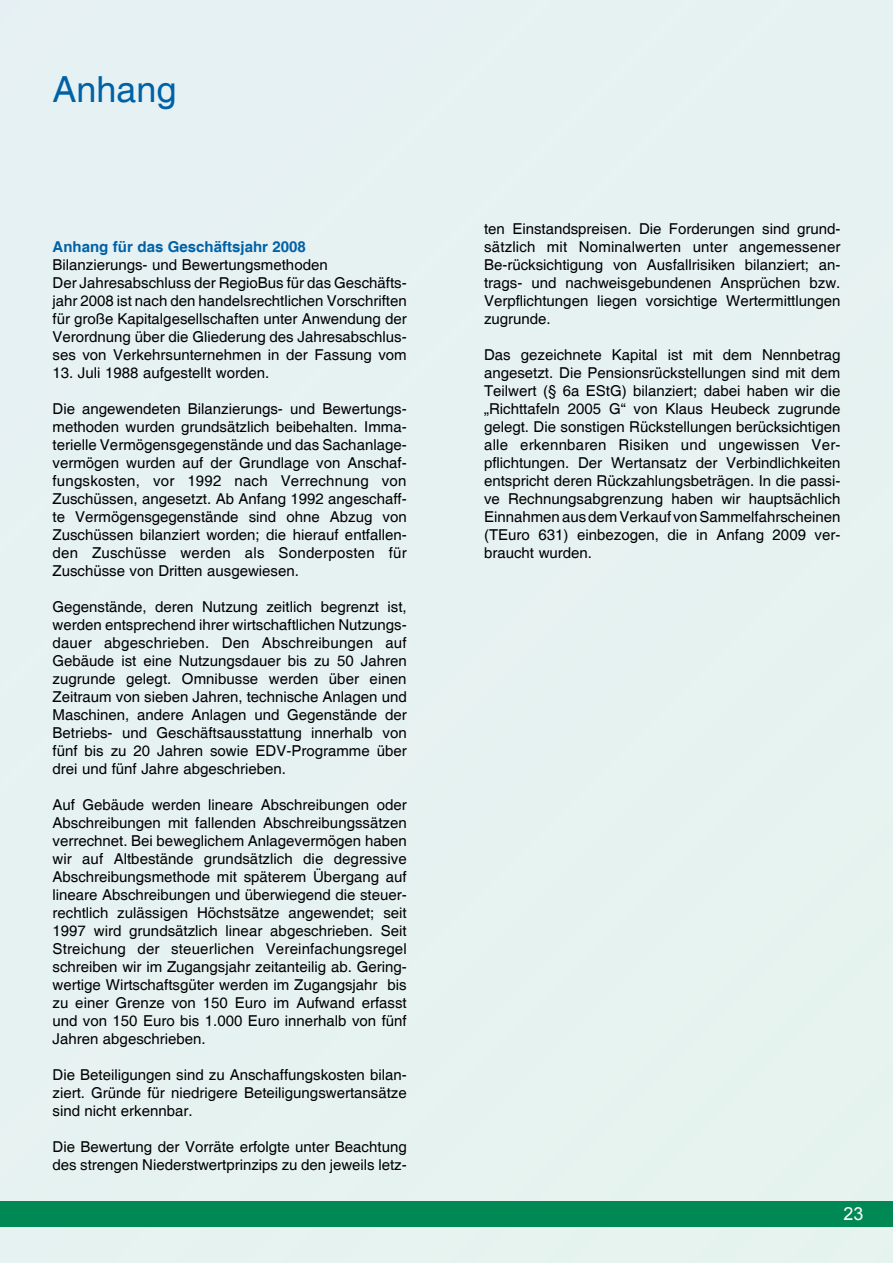
<style>
.page{position:relative;width:893px;height:1263px;background:#e6f2f1}
.page>*{position:absolute;margin:0;border:0;box-sizing:border-box;transform-origin:0 0}
.t1{font:36px "Helvetica";color:#0062a6}
.t2{font:18px "Arial";color:#fff}
.t3{font:15px/18px "Helvetica";color:#000;text-align:justify}
.t4{font:700 15px "Helvetica";color:#0062a6}
</style>
<div class="page">
<div style="left:0;top:1201px;width:893px;height:25px;background:#085"></div>
<h1 class="t1" style="left:53px;top:68px;width:126px">Anhang</h1>
<p class="t4" style="left:53px;top:237px;width:255px">Anhang für das Geschäftsjahr 2008</p>
<p class="t3" style="left:53px;top:256px;width:356px;text-align:left">Bilanzierungs- und Bewertungsmethoden<br>Der Jahresabschluss der RegioBus für das Geschäfts&shy;jahr 2008 ist nach den handelsrechtlichen Vorschriften für große Kapitalgesellschaften unter Anwendung der Verordnung über die Gliederung des Jahresabschlus&shy;ses von Verkehrsunternehmen in der Fassung vom</p>
<p class="t3" style="left:53px;top:364px;width:218px">13. Juli 1988 aufgestellt worden.</p>
<p class="t3" style="left:53px;top:400px;width:356px">Die angewendeten Bilanzierungs- und Bewertungs&shy;methoden wurden grundsätzlich beibehalten. Imma&shy;terielle Vermögensgegenstände und das Sachanlage&shy;vermögen wurden auf der Grundlage von Anschaf&shy;fungskosten, vor 1992 nach Verrechnung von Zuschüssen, angesetzt. Ab Anfang 1992 angeschaff&shy;te Vermögensgegenstände sind ohne Abzug von Zuschüssen bilanziert worden; die hierauf entfallen&shy;den Zuschüsse werden als Sonderposten für Zuschüsse von Dritten ausgewiesen.</p>
<p class="t3" style="left:53px;top:598px;width:356px">Gegenstände, deren Nutzung zeitlich begrenzt ist, werden entsprechend ihrer wirtschaftlichen Nutzungs&shy;dauer abgeschrieben. Den Abschreibungen auf Gebäude ist eine Nutzungsdauer bis zu 50 Jahren zugrunde gelegt. Omnibusse werden über einen Zeitraum von sieben Jahren, technische Anlagen und Maschinen, andere Anlagen und Gegenstände der Betriebs- und Geschäftsausstattung innerhalb von fünf bis zu 20 Jahren sowie EDV-Programme über drei und fünf Jahre abgeschrieben.</p>
<p class="t3" style="left:53px;top:796px;width:356px">Auf Gebäude werden lineare Abschreibungen oder Abschreibungen mit fallenden Abschreibungssätzen verrechnet. Bei beweglichem Anlagevermögen haben wir auf Altbestände grundsätzlich die degressive Abschreibungsmethode mit späterem Übergang auf lineare Abschreibungen und überwiegend die steuer&shy;rechtlich zulässigen Höchstsätze angewendet; seit 1997 wird grundsätzlich linear abgeschrieben. Seit Streichung der steuerlichen Vereinfachungsregel schreiben wir im Zugangsjahr zeitanteilig ab. Gering&shy;wertige Wirtschaftsgüter werden im Zugangsjahr bis zu einer Grenze von 150 Euro im Aufwand erfasst und von 150 Euro bis 1.000 Euro innerhalb von fünf Jahren abgeschrieben.</p>
<p class="t3" style="left:53px;top:1066px;width:356px">Die Beteiligungen sind zu Anschaffungskosten bilan&shy;ziert. Gründe für niedrigere Beteiligungswertansätze sind nicht erkennbar.</p>
<p class="t3" style="left:53px;top:1138px;width:356px">Die Bewertung der Vorräte erfolgte unter Beachtung des strengen Niederstwertprinzips zu den jeweils letz-</p>
<p class="t3" style="left:484px;top:220px;width:358px">ten Einstandspreisen. Die Forderungen sind grund&shy;sätzlich mit Nominalwerten unter angemessener Be-rücksichtigung von Ausfallrisiken bilanziert; an&shy;trags- und nachweisgebundenen Ansprüchen bzw.<br>Verpflichtungen liegen vorsichtige Wertermittlungen zugrunde.</p>
<p class="t3" style="left:484px;top:346px;width:358px">Das gezeichnete Kapital ist mit dem Nennbetrag angesetzt. Die Pensionsrückstellungen sind mit dem Teilwert (§ 6a EStG) bilanziert; dabei haben wir die „Richttafeln 2005 G“ von Klaus Heubeck zugrunde gelegt. Die sonstigen Rückstellungen berücksichtigen alle erkennbaren Risiken und ungewissen Ver&shy;pflichtungen. Der Wertansatz der Verbindlichkeiten entspricht deren Rückzahlungsbeträgen. In die passi&shy;ve Rechnungsabgrenzung haben wir hauptsächlich Einnahmen aus dem Verkauf von Sammelfahrscheinen (TEuro 631) einbezogen, die in Anfang 2009 ver&shy;braucht wurden.</p>
<p class="t2" style="left:843px;top:1202px;width:22px">23</p>
</div>
